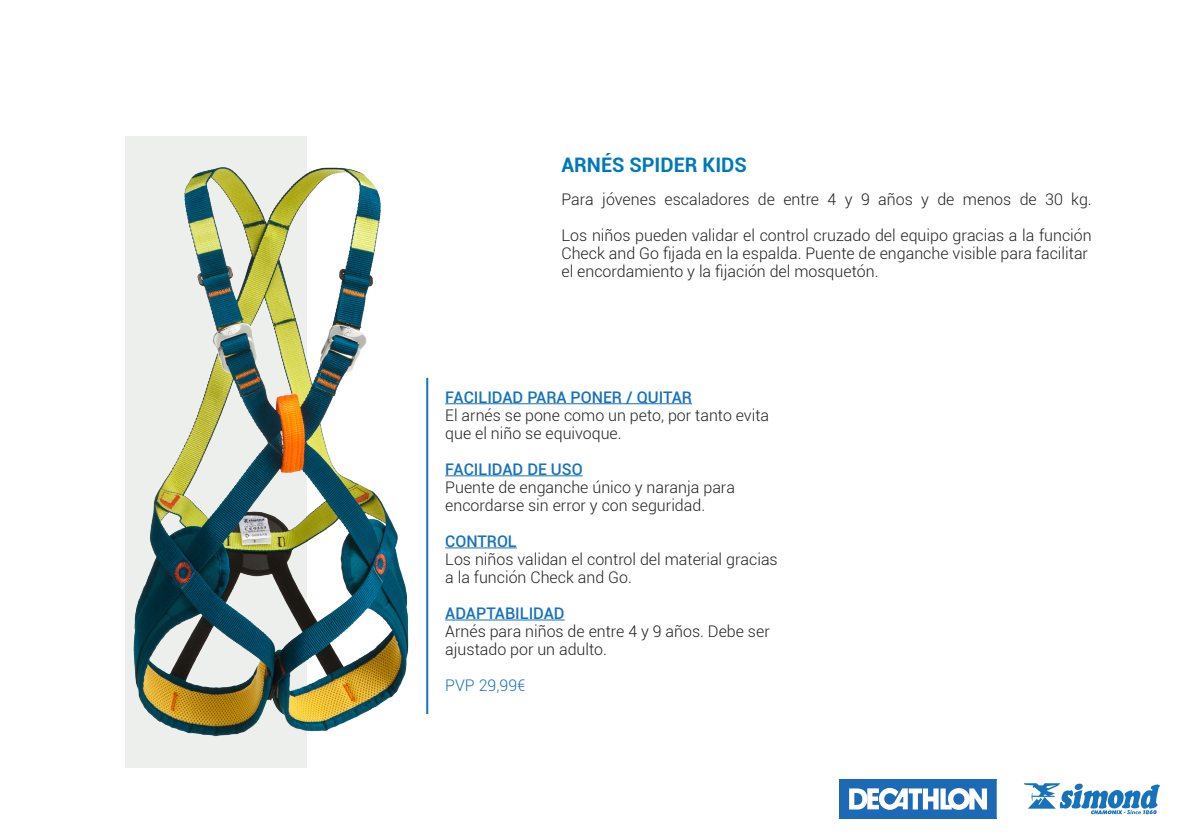
<style>
.page{position:relative;width:1191px;height:840px;background:#fff}
.page>*{position:absolute;margin:0;border:0;box-sizing:border-box;transform-origin:0 0}
.t1{font:700 20px "Roboto";color:#0078b9}
.t2{font:300 16px/18px "Roboto";color:#231f20}
.t3{font:500 16px "Roboto";color:#1672ba}
.t4{font:300 16px "Roboto";color:#1672ba}
</style>
<div class="page">
<svg style="left:1023px;top:783px;width:136px;height:30px"></svg>
<div style="left:839px;top:778px;width:157px;height:39px;background:#1c6ab5"></div>
<div style="left:839px;top:778px;width:157px;height:39px;border:1px solid #1c6ab5"></div>
<svg style="left:849px;top:787px;width:138px;height:22px"></svg>
<hr style="left:426px;top:377px;width:2px;height:336px;background:#1672ba">
<hr style="left:445px;top:403px;width:247px;height:1px;background:#1672ba">
<hr style="left:445px;top:475px;width:137px;height:1px;background:#1672ba">
<hr style="left:445px;top:547px;width:72px;height:1px;background:#1672ba">
<hr style="left:445px;top:619px;width:120px;height:1px;background:#1672ba">
<div style="left:125px;top:136px;width:181px;height:631px;background:#edefed"></div>
<img style="left:133px;top:158px;width:276px;height:587px">
<p class="t1" style="left:561px;top:151px;width:187px">ARNÉS SPIDER KIDS</p>
<p class="t2" style="left:561px;top:189px;width:532px">Para jóvenes escaladores de entre 4 y 9 años y de menos de 30 kg.</p>
<p class="t2" style="left:561px;top:225px;width:532px">Los niños pueden validar el control cruzado del equipo gracias a la función<br>Check and Go fijada en la espalda. Puente de enganche visible para facilitar</p>
<p class="t2" style="left:561px;top:261px;width:318px">el encordamiento y la fijación del mosquetón.</p>
<p class="t3" style="left:445px;top:385px;width:248px">FACILIDAD PARA PONER / QUITAR</p>
<p class="t2" style="left:445px;top:405px;width:325px">El arnés se pone como un peto, por tanto evita que el niño se equivoque.</p>
<p class="t3" style="left:445px;top:457px;width:139px">FACILIDAD DE USO</p>
<p class="t2" style="left:445px;top:477px;width:291px">Puente de enganche único y naranja para</p>
<p class="t2" style="left:445px;top:495px;width:261px">encordarse sin error y con seguridad.</p>
<p class="t3" style="left:445px;top:529px;width:73px">CONTROL</p>
<p class="t2" style="left:445px;top:549px;width:334px">Los niños validan el control del material gracias</p>
<p class="t2" style="left:445px;top:567px;width:188px">a la función Check and Go.</p>
<p class="t3" style="left:445px;top:601px;width:121px">ADAPTABILIDAD</p>
<p class="t2" style="left:445px;top:621px;width:326px">Arnés para niños de entre 4 y 9 años. Debe ser ajustado por un adulto.</p>
<p class="t4" style="left:445px;top:673px;width:82px">PVP 29,99€</p>
</div>
